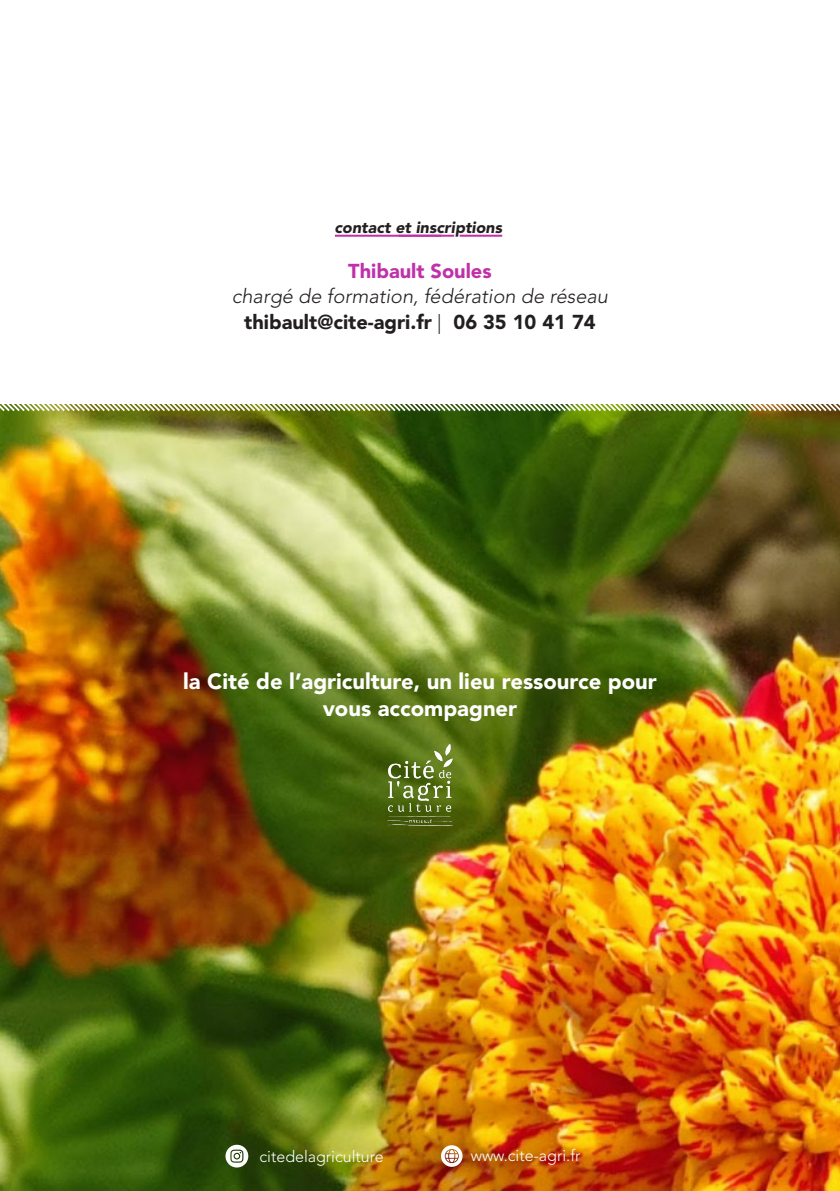
<style>
.page{position:relative;width:840px;height:1191px;background:#fff}
.page>*{position:absolute;margin:0;border:0;box-sizing:border-box;transform-origin:0 0}
.t1{font:900 22px "Avenir LT Pro";color:#fff}
.t2{font:italic 300 20px "Avenir LT Pro";color:#231f20}
.t3{font:900 20px "Avenir LT Pro";color:#231f20}
.t4{font:900 20px "Avenir LT Pro";color:#c031a9}
.t5{font:300 16px "Avenir LT Pro";color:#fff}
.t6{font:italic 900 16px "Avenir LT Pro";color:#231f20}
.s1{font-weight:300}
</style>
<div class="page">
<img style="left:0;top:413px;width:839px;height:778px">
<img style="left:374px;top:730px;width:91px;height:108px">
<svg style="left:225px;top:1144px;width:23px;height:23px"></svg>
<svg style="left:440px;top:1145px;width:22px;height:21px"></svg>
<hr style="left:335px;top:235px;width:119px;height:2px;background:#c031a9">
<hr style="left:459px;top:235px;width:43px;height:2px;background:#c031a9">
<img style="left:0;top:404px;width:839px;height:9px">
<p class="t6" style="left:334px;top:218px;width:169px">contact et inscriptions</p>
<p class="t4" style="left:348px;top:258px;width:145px">Thibault Soules</p>
<p class="t2" style="left:232px;top:284px;width:377px">chargé de formation, fédération de réseau</p>
<p class="t3" style="left:244px;top:310px;width:353px">thibault@cite-agri.fr <span class="s1">|</span> 06 35 10 41 74</p>
<p class="t1" style="left:183px;top:668px;width:474px">la Cité de l’agriculture, un lieu ressource pour</p>
<p class="t1" style="left:322px;top:694px;width:196px">vous accompagner</p>
<p class="t5" style="left:259px;top:1147px;width:126px">citedelagriculture</p>
<p class="t5" style="left:470px;top:1146px;width:111px">www.cite-agri.fr</p>
</div>
